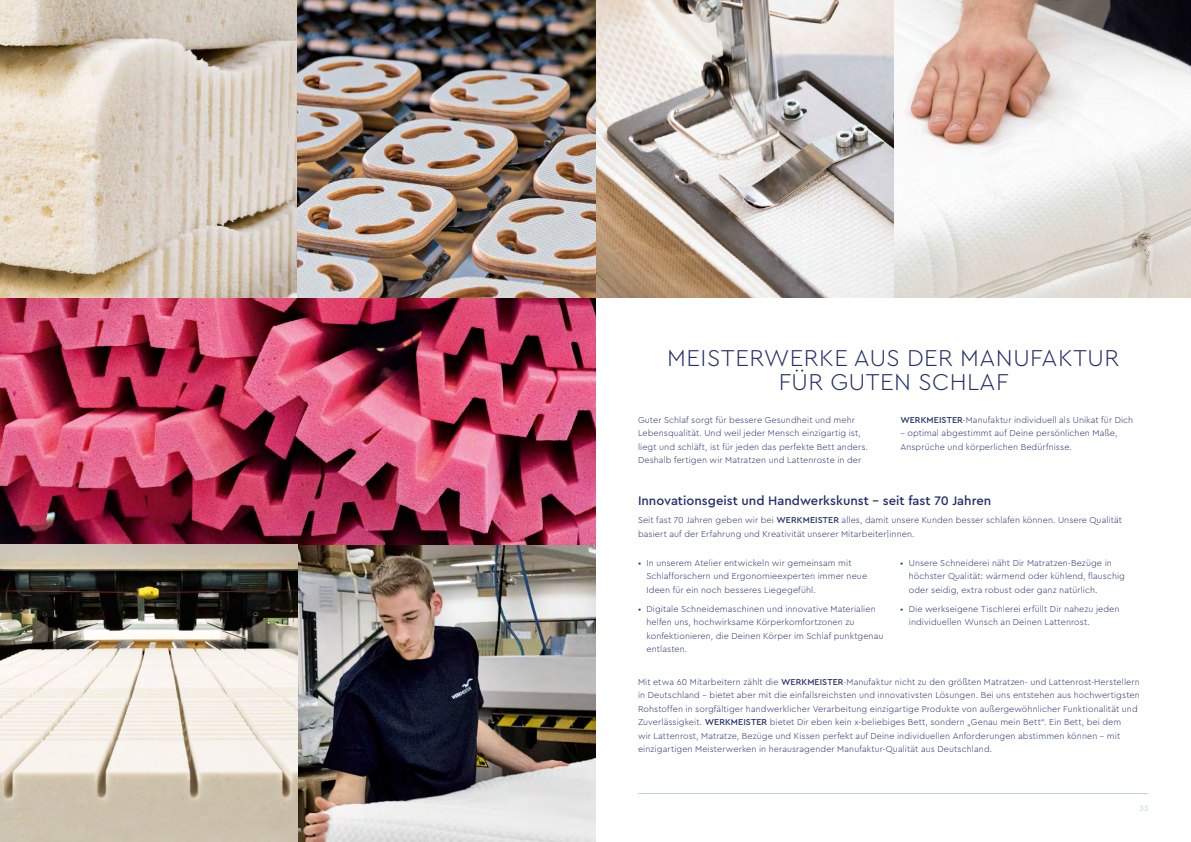
<style>
.page{position:relative;width:1191px;height:842px;background:#fff}
.page>*{position:absolute;margin:0;border:0;box-sizing:border-box;transform-origin:0 0}
.t1{font:300 24px/24px "Cera PRO";letter-spacing:.02em;color:#232e6a;text-align:center}
.t2{font:500 13px "Cera PRO";color:#232e6a}
.t3{font:300 9px/13.5px "Cera PRO";letter-spacing:.01em;color:#232e6a}
.t4{font:8px "Cera PRO";color:#bdd1e7}
.s1{font-weight:500}
</style>
<div class="page">
<hr style="left:638px;top:793px;width:510px;height:1px;background:#bdd1e7">
<img style="left:893px;top:0;width:298px;height:298px">
<svg style="left:595px;top:0;width:298px;height:298px"></svg>
<img style="left:0;top:0;width:595px;height:842px">
<h1 class="t1" style="left:667px;top:345px;width:453px">MEISTERWERKE AUS DER MANUFAKTUR<br>FÜR GUTEN SCHLAF</h1>
<p class="t3" style="left:638px;top:413px;width:231px">Guter Schlaf sorgt für bessere Gesundheit und mehr Lebensqualität. Und weil jeder Mensch einzigartig ist, liegt und schläft, ist für jeden das perfekte Bett anders.<br>Deshalb fertigen wir Matratzen und Lattenroste in der</p>
<p class="t3" style="left:900px;top:413px;width:234px"><span class="s1">WERKMEISTER</span>-Manufaktur individuell als Unikat für Dich</p>
<p class="t3" style="left:900px;top:426px;width:219px">– optimal abgestimmt auf Deine persönlichen Maße,<br>Ansprüche und körperlichen Bedürfnisse.</p>
<h2 class="t2" style="left:638px;top:492px;width:355px">Innovationsgeist und Handwerkskunst – seit fast 70 Jahren</h2>
<p class="t3" style="left:638px;top:513px;width:486px">Seit fast 70 Jahren geben wir bei <span class="s1">WERKMEISTER</span> alles, damit unsere Kunden besser schlafen können. Unsere Qualität basiert auf der Erfahrung und Kreativität unserer Mitarbeiter|innen.</p>
<p class="t3" style="left:646px;top:555px;width:222px;text-indent:-9px">• In unserem Atelier entwickeln wir gemeinsam mit<br>Schlafforschern und Ergonomieexperten immer neue<br>Ideen für ein noch besseres Liegegefühl.</p>
<p class="t3" style="left:646px;top:602px;width:238px;text-indent:-9px">• Digitale Schneidemaschinen und innovative Materialien helfen uns, hochwirksame Körperkomfortzonen zu konfektionieren, die Deinen Körper im Schlaf punktgenau entlasten.</p>
<p class="t3" style="left:908px;top:555px;width:218px;text-indent:-9px">• Unsere Schneiderei näht Dir Matratzen-Bezüge in höchster Qualität: wärmend oder kühlend, flauschig oder seidig, extra robust oder ganz natürlich.</p>
<p class="t3" style="left:908px;top:602px;width:212px;text-indent:-9px">• Die werkseigene Tischlerei erfüllt Dir nahezu jeden individuellen Wunsch an Deinen Lattenrost.</p>
<p class="t3" style="left:638px;top:675px;width:503px">Mit etwa 60 Mitarbeitern zählt die <span class="s1">WERKMEISTER</span>-Manufaktur nicht zu den größten Matratzen- und Lattenrost-Herstellern in Deutschland – bietet aber mit die einfallsreichsten und innovativsten Lösungen. Bei uns entstehen aus hochwertigsten Rohstoffen in sorgfältiger handwerklicher Verarbeitung einzigartige Produkte von außergewöhnlicher Funktionalität und Zuverlässigkeit. <span class="s1">WERKMEISTER</span> bietet Dir eben kein x-beliebiges Bett, sondern „Genau mein Bett“. Ein Bett, bei dem<br>wir Lattenrost, Matratze, Bezüge und Kissen perfekt auf Deine individuellen Anforderungen abstimmen können – mit einzigartigen Meisterwerken in herausragender Manufaktur-Qualität aus Deutschland.</p>
<p class="t4" style="left:1139px;top:803px;width:10px">33</p>
</div>
